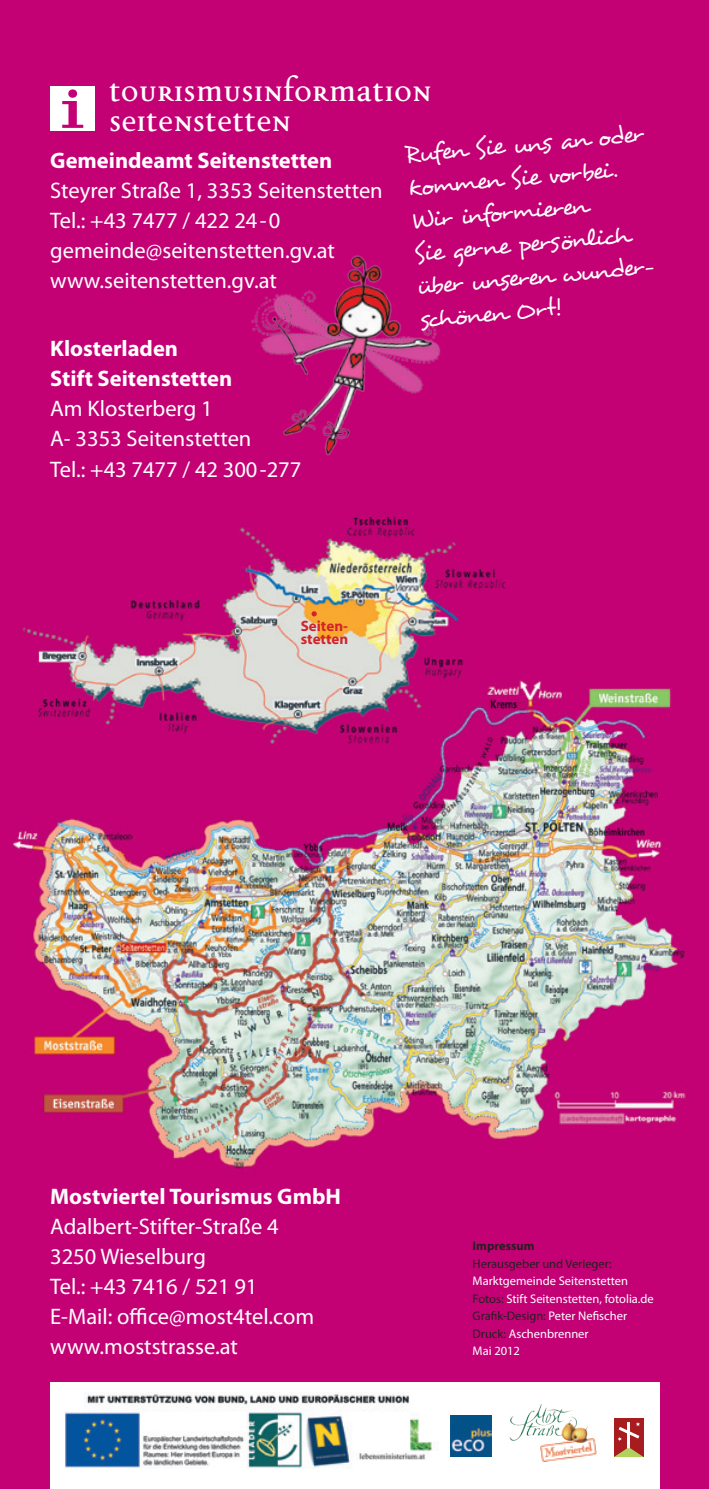
<style>
.page{position:relative;width:709px;height:1489px;background:#fff}
.page>*{position:absolute;margin:0;border:0;box-sizing:border-box;transform-origin:0 0}
.t1{font:700 37.5px/30px "Disturbance";color:#fff}
.t2{font:25px/33.2px "Desyrel";color:#fff}
.t3{font:22.5px/30px "Myriad Pro";color:#fff}
.t4{font:700 22.5px/30px "Myriad Pro";color:#fff}
.t5{font:700 15px/12.5px "Myriad Pro";color:#d1232a}
.t6{font:12.5px/17.5px "Myriad Pro";color:#fff}
.t7{font:12.5px "Myriad Pro";color:#231f20}
.t8{font:700 12.5px "Myriad Pro";color:#231f20}
.s1{color:#231f20}
</style>
<div class="page">
<div style="left:0;top:0;width:709px;height:1488px;background:#c30175"></div>
<img style="left:251px;top:255px;width:189px;height:201px">
<img style="left:13px;top:681px;width:673px;height:488px">
<img style="left:13px;top:516px;width:518px;height:243px">
<div style="left:50px;top:1381px;width:610px;height:107px;background:#fff"></div>
<img style="left:527px;top:1404px;width:14px;height:18px">
<img style="left:540px;top:1438px;width:57px;height:22px">
<div style="left:614px;top:1418px;width:29px;height:38px;background:#a61c1f"></div>
<hr style="left:627px;top:1422px;width:3px;height:27px;background:#fff">
<svg style="left:615px;top:1448px;width:27px;height:8px"></svg>
<svg style="left:618px;top:1422px;width:22px;height:19px"></svg>
<img style="left:450px;top:1415px;width:41px;height:41px">
<img style="left:65px;top:1392px;width:367px;height:75px">
<div style="left:50px;top:87px;width:44px;height:44px;background:#fff"></div>
<svg style="left:62px;top:89px;width:21px;height:39px"></svg>
<svg style="left:311px;top:611px;width:6px;height:5px"></svg>
<h1 class="t1" style="left:109px;top:77px;width:324px">Tourismusinformation seitenstetten</h1>
<p class="t2" style="left:403px;top:138px;width:253px;rotate:-5deg">Rufen Sie uns an oder kommen Sie vorbei.<br>Wir informieren<br>Sie gerne persönlich über unseren wunder&shy;schönen Ort!</p>
<p class="t4" style="left:50px;top:144px;width:283px">Gemeindeamt Seitenstetten</p>
<p class="t3" style="left:50px;top:175px;width:334px">Steyrer Straße 1, 3353 Seitenstetten<br>Tel.: +43 7477 / 422 24-0 gemeinde@seitenstetten.gv.at www.seitenstetten.gv.at</p>
<p class="t4" style="left:50px;top:333px;width:184px">Klosterladen<br>Stift Seitenstetten</p>
<p class="t3" style="left:50px;top:393px;width:252px">Am Klosterberg 1<br>A- 3353 Seitenstetten<br>Tel.: +43 7477 / 42 300-277</p>
<p class="t5" style="left:301px;top:619px;width:49px">Seiten&shy;stetten</p>
<p class="t4" style="left:50px;top:1180px;width:292px">Mostviertel Tourismus GmbH</p>
<p class="t3" style="left:50px;top:1210px;width:265px">Adalbert-Stifter-Straße 4<br>3250 Wieselburg<br>Tel.: +43 7416 / 521 91<br>E-Mail: office@most4tel.com www.moststrasse.at</p>
<p class="t8" style="left:472px;top:1237px;width:63px">Impressum</p>
<p class="t7" style="left:472px;top:1255px;width:140px">Herausgeber und Verleger:</p>
<p class="t6" style="left:472px;top:1271px;width:183px">Marktgemeinde Seitenstetten<br><span class="s1">Fotos:</span> Stift Seitenstetten, fotolia.de<br><span class="s1">Grafik-Design:</span> Peter Nefischer<br><span class="s1">Druck:</span> Aschenbrenner<br>Mai 2012</p>
</div>
